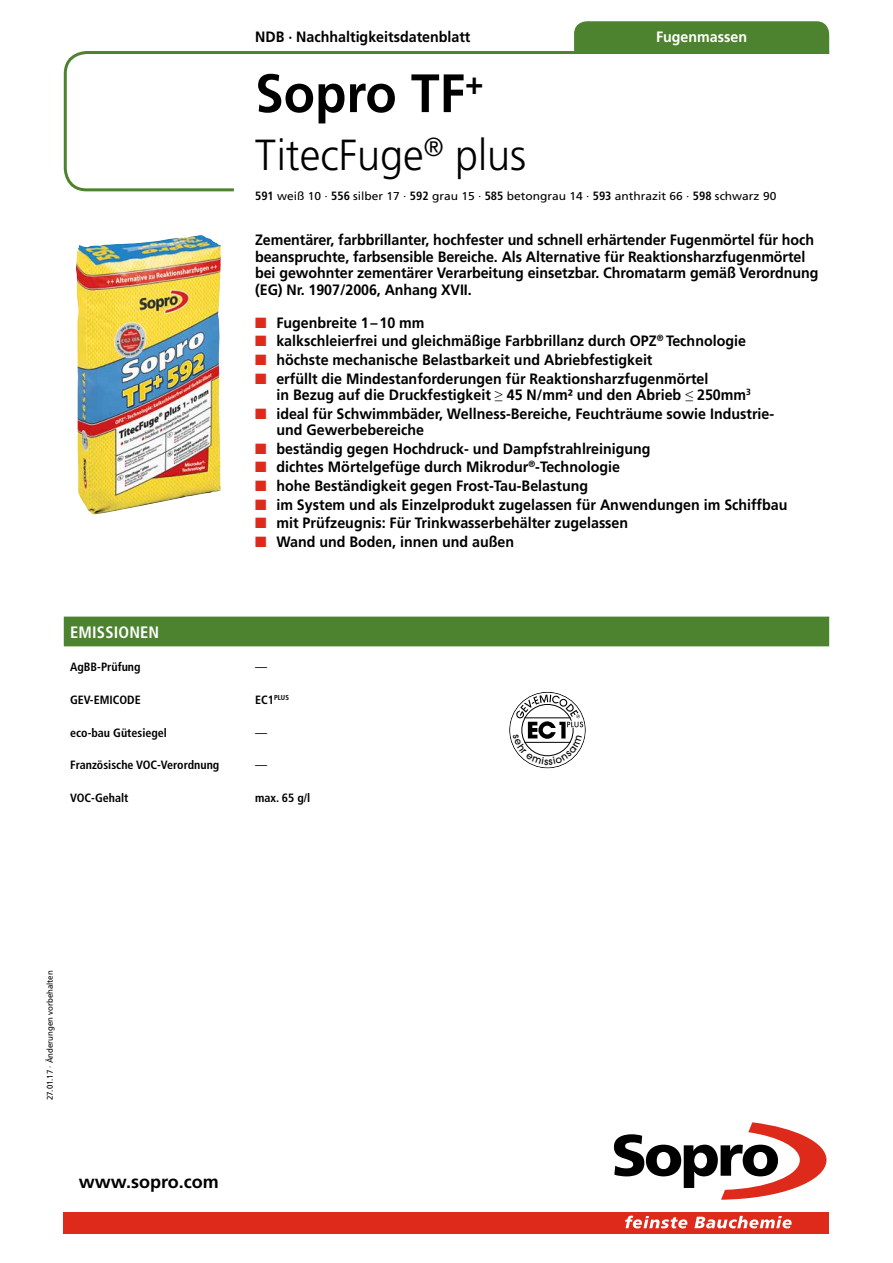
<style>
.page{position:relative;width:893px;height:1263px;background:#fff}
.page>*{position:absolute;margin:0;border:0;box-sizing:border-box;transform-origin:0 0}
.t1{font:700 54px "Frutiger LT";color:#000;scale:.95 1}
.t2{font:300 43.5px "Frutiger LT";color:#000;scale:.95 1}
.t3{font:700 18px "Frutiger LT";color:#000}
.t4{font:700 condensed 16.5px "Frutiger LT";letter-spacing:.01em;color:#fff}
.t5{font:700 15px/16.5px "Frutiger LT";color:#000;scale:.95 1}
.t6{font:700 15px "Frutiger LT";color:#fff;scale:.95 1}
.t7{font:700 condensed 12px "Frutiger LT";color:#000}
.t8{font:condensed 12px "Frutiger LT";color:#000}
.t9{font:11.4px "Frutiger LT";color:#000;scale:1.05 1}
.t10{font:8.25px "Frutiger LT";color:#000;scale:.95 1}
.t11{font:700 condensed 7.2px "Frutiger LT";color:#000}
.s1{font-weight:700;font-stretch:condensed;font-size:12px}
.s2{color:#dd2a1b}
.s3{font-weight:900}
.s4{font-size:12px}
</style>
<div class="page">
<div style="left:64px;top:1212px;width:765px;height:21px;background:#dd2a1b"></div>
<svg style="left:625px;top:1216px;width:62px;height:12px"></svg>
<svg style="left:694px;top:1216px;width:98px;height:12px"></svg>
<svg style="left:614px;top:1122px;width:212px;height:78px"></svg>
<div style="left:574px;top:21px;width:255px;height:29px;background:#4d832e"></div>
<svg style="left:63px;top:50px;width:767px;height:142px"></svg>
<div style="left:81px;top:66px;width:136px;height:96px;background:#fff"></div>
<img style="left:76px;top:235px;width:145px;height:279px">
<svg style="left:64px;top:617px;width:765px;height:152px"></svg>
<svg style="left:510px;top:692px;width:75px;height:76px"></svg>
<div style="left:509px;top:692px;width:77px;height:76px;border:1px solid #000;border-radius:50%"></div>
<svg style="left:513px;top:695px;width:70px;height:70px"></svg>
<p class="t5" style="left:255px;top:29px;width:228px">NDB · Nachhaltigkeitsdatenblatt</p>
<p class="t6" style="left:656px;top:28px;width:97px">Fugenmassen</p>
<h1 class="t1" style="left:255px;top:62px;width:242px">Sopro TF<sup>+</sup></h1>
<h2 class="t2" style="left:255px;top:130px;width:287px">TitecFuge<sup>®</sup> plus</h2>
<p class="t9" style="left:255px;top:190px;width:498px"><span class="s1">591</span> weiß 10 · <span class="s1">556</span> silber 17 · <span class="s1">592</span> grau 15 · <span class="s1">585</span> betongrau 14 · <span class="s1">593</span> anthrazit 66 · <span class="s1">598</span> schwarz 90</p>
<p class="t5" style="left:255px;top:232px;width:594px">Zementärer, farbbrillanter, hochfester und schnell erhärtender Fugenmörtel für hoch beanspruchte, farbsensible Bereiche. Als Alternative für Reaktionsharzfugenmörtel bei gewohnter zementärer Verarbeitung einsetzbar. Chromatarm gemäß Verordnung (EG) Nr. 1907/2006, Anhang XVII.</p>
<p class="t5" style="left:255px;top:314px;width:180px"><span class="s2">■</span> Fugenbreite 1–10 mm</p>
<p class="t5" style="left:255px;top:333px;width:518px"><span class="s2">■</span> kalkschleierfrei und gleichmäßige Farbbrillanz durch OPZ<sup>®</sup> Technologie</p>
<p class="t5" style="left:255px;top:351px;width:420px"><span class="s2">■</span> höchste mechanische Belastbarkeit und Abriebfestigkeit</p>
<p class="t5" style="left:276px;top:370px;width:501px;text-indent:-21px"><span class="s2">■</span> erfüllt die Mindestanforderungen für Reaktionsharzfugenmörtel<br>in Bezug auf die Druckfestigkeit ≥ 45 N/mm² und den Abrieb <span class="s3">≤</span> 250mm<sup>3</sup></p>
<p class="t5" style="left:276px;top:405px;width:526px;text-indent:-21px"><span class="s2">■</span> ideal für Schwimmbäder, Wellness-Bereiche, Feuchträume sowie Industrie&shy;und Gewerbebereiche</p>
<p class="t5" style="left:255px;top:440px;width:418px"><span class="s2">■</span> beständig gegen Hochdruck- und Dampfstrahlreinigung</p>
<p class="t5" style="left:255px;top:459px;width:386px"><span class="s2">■</span> dichtes Mörtelgefüge durch Mikrodur<sup>®</sup>-Technologie</p>
<p class="t5" style="left:255px;top:478px;width:352px"><span class="s2">■</span> hohe Beständigkeit gegen Frost-Tau-Belastung</p>
<p class="t5" style="left:255px;top:496px;width:562px"><span class="s2">■</span> im System und als Einzelprodukt zugelassen für Anwendungen im Schiffbau</p>
<p class="t5" style="left:255px;top:515px;width:394px"><span class="s2">■</span> mit Prüfzeugnis: Für Trinkwasserbehälter zugelassen</p>
<p class="t5" style="left:255px;top:533px;width:274px"><span class="s2">■</span> Wand und Boden, innen und außen</p>
<p class="t4" style="left:70px;top:622px;width:91px">EMISSIONEN</p>
<p class="t7" style="left:70px;top:660px;width:72px">AgBB-Prüfung</p>
<p class="t8" style="left:255px;top:660px;width:13px">—</p>
<p class="t7" style="left:70px;top:693px;width:72px">GEV-EMICODE</p>
<p class="t11" style="left:255px;top:693px;width:35px"><span class="s4">EC1</span>PLUS</p>
<p class="t7" style="left:70px;top:726px;width:98px">eco-bau Gütesiegel</p>
<p class="t8" style="left:255px;top:726px;width:13px">—</p>
<p class="t7" style="left:70px;top:758px;width:151px">Französische VOC-Verordnung</p>
<p class="t8" style="left:255px;top:758px;width:13px">—</p>
<p class="t7" style="left:70px;top:791px;width:60px">VOC-Gehalt</p>
<p class="t7" style="left:255px;top:791px;width:57px">max. 65 g/l</p>
<p class="t10" style="left:45px;top:1100px;width:138px;rotate:-90deg">27.01.17 · Änderungen vorbehalten</p>
<p class="t3" style="left:79px;top:1171px;width:141px">www.sopro.com</p>
</div>
